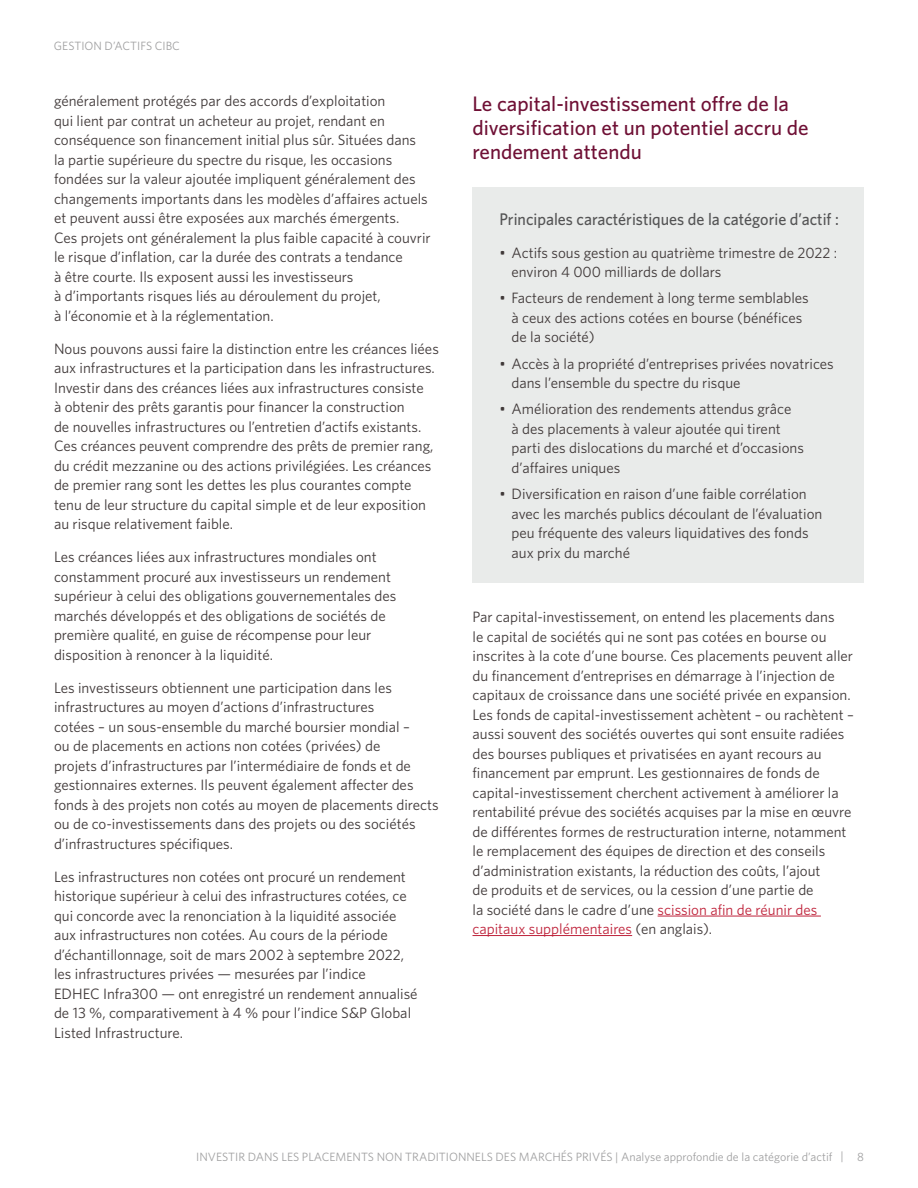
<style>
.page{position:relative;width:918px;height:1188px;background:#fff}
.page>*{position:absolute;margin:0;border:0;box-sizing:border-box;transform-origin:0 0}
.Subheader_H3{font:500 21px/24px "Whitney";color:#6f1035}
.Subheader_H4{font:500 16.8px "Whitney";color:#545455;scale:.95 1}
.Body_P{font:15px/19.5px "Whitney";color:#3f3838}
.t1{font:12px "Whitney";color:#a0a0a1}
.s1{color:#bf233b}
</style>
<div class="page">
<div style="left:472px;top:188px;width:392px;height:395px;background:#e9ebea"></div>
<hr style="left:658px;top:916px;width:163px;height:1px;background:#bf233b">
<hr style="left:472px;top:935px;width:160px;height:1px;background:#bf233b">
<p class="t1" style="left:54px;top:38px;width:127px">GESTION D’ACTIFS CIBC</p>
<p class="Body_P" style="left:54px;top:91px;width:378px">généralement protégés par des accords d’exploitation<br>qui lient par contrat un acheteur au projet, rendant en conséquence son financement initial plus sûr. Situées dans<br>la partie supérieure du spectre du risque, les occasions fondées sur la valeur ajoutée impliquent généralement des changements importants dans les modèles d’affaires actuels et peuvent aussi être exposées aux marchés émergents.<br>Ces projets ont généralement la plus faible capacité à couvrir le risque d’inflation, car la durée des contrats a tendance<br>à être courte. Ils exposent aussi les investisseurs<br>à d’importants risques liés au déroulement du projet,<br>à l’économie et à la réglementation.</p>
<p class="Body_P" style="left:54px;top:339px;width:386px">Nous pouvons aussi faire la distinction entre les créances liées aux infrastructures et la participation dans les infrastructures.<br>Investir dans des créances liées aux infrastructures consiste<br>à obtenir des prêts garantis pour financer la construction<br>de nouvelles infrastructures ou l’entretien d’actifs existants.<br>Ces créances peuvent comprendre des prêts de premier rang, du crédit mezzanine ou des actions privilégiées. Les créances de premier rang sont les dettes les plus courantes compte tenu de leur structure du capital simple et de leur exposition au risque relativement faible.</p>
<p class="Body_P" style="left:54px;top:547px;width:344px">Les créances liées aux infrastructures mondiales ont constamment procuré aux investisseurs un rendement supérieur à celui des obligations gouvernementales des marchés développés et des obligations de sociétés de première qualité, en guise de récompense pour leur disposition à renoncer à la liquidité.</p>
<p class="Body_P" style="left:54px;top:678px;width:386px">Les investisseurs obtiennent une participation dans les infrastructures au moyen d’actions d’infrastructures<br>cotées – un sous-ensemble du marché boursier mondial –<br>ou de placements en actions non cotées (privées) de<br>projets d’infrastructures par l’intermédiaire de fonds et de gestionnaires externes. Ils peuvent également affecter des fonds à des projets non cotés au moyen de placements directs ou de co-investissements dans des projets ou des sociétés d’infrastructures spécifiques.</p>
<p class="Body_P" style="left:54px;top:867px;width:365px">Les infrastructures non cotées ont procuré un rendement historique supérieur à celui des infrastructures cotées, ce qui concorde avec la renonciation à la liquidité associée aux infrastructures non cotées. Au cours de la période d’échantillonnage, soit de mars 2002 à septembre 2022, les infrastructures privées — mesurées par l’indice<br>EDHEC Infra300 — ont enregistré un rendement annualisé de 13 %, comparativement à 4 % pour l’indice S&amp;P Global Listed Infrastructure.</p>
<h3 class="Subheader_H3" style="left:472px;top:92px;width:338px">Le capital-investissement offre de la diversification et un potentiel accru de rendement attendu</h3>
<h4 class="Subheader_H4" style="left:500px;top:208px;width:359px">Principales caractéristiques de la catégorie d’actif :</h4>
<p class="Body_P" style="left:512px;top:242px;width:327px;text-indent:-12px">• Actifs sous gestion au quatrième trimestre de 2022 : environ 4 000 milliards de dollars</p>
<p class="Body_P" style="left:512px;top:288px;width:299px;text-indent:-12px">• Facteurs de rendement à long terme semblables à ceux des actions cotées en bourse (bénéfices de la société)</p>
<p class="Body_P" style="left:512px;top:353px;width:324px;text-indent:-12px">• Accès à la propriété d’entreprises privées novatrices dans l’ensemble du spectre du risque</p>
<p class="Body_P" style="left:512px;top:399px;width:294px;text-indent:-12px">• Amélioration des rendements attendus grâce<br>à des placements à valeur ajoutée qui tirent parti des dislocations du marché et d’occasions d’affaires uniques</p>
<p class="Body_P" style="left:512px;top:484px;width:312px;text-indent:-12px">• Diversification en raison d’une faible corrélation avec les marchés publics découlant de l’évaluation peu fréquente des valeurs liquidatives des fonds aux prix du marché</p>
<p class="Body_P" style="left:472px;top:607px;width:383px">Par capital-investissement, on entend les placements dans<br>le capital de sociétés qui ne sont pas cotées en bourse ou inscrites à la cote d’une bourse. Ces placements peuvent aller du financement d’entreprises en démarrage à l’injection de capitaux de croissance dans une société privée en expansion.<br>Les fonds de capital-investissement achètent – ou rachètent – aussi souvent des sociétés ouvertes qui sont ensuite radiées des bourses publiques et privatisées en ayant recours au financement par emprunt. Les gestionnaires de fonds de capital-investissement cherchent activement à améliorer la rentabilité prévue des sociétés acquises par la mise en œuvre de différentes formes de restructuration interne, notamment le remplacement des équipes de direction et des conseils d’administration existants, la réduction des coûts, l’ajout<br>de produits et de services, ou la cession d’une partie de<br>la société dans le cadre d’une <span class="s1">scission afin de réunir des capitaux supplémentaires</span> (en anglais).</p>
<p class="t1" style="left:196px;top:1149px;width:669px">INVESTIR DANS LES PLACEMENTS NON TRADITIONNELS DES MARCHÉS PRIVÉS | Analyse approfondie de la catégorie d’actif | 8</p>
</div>
